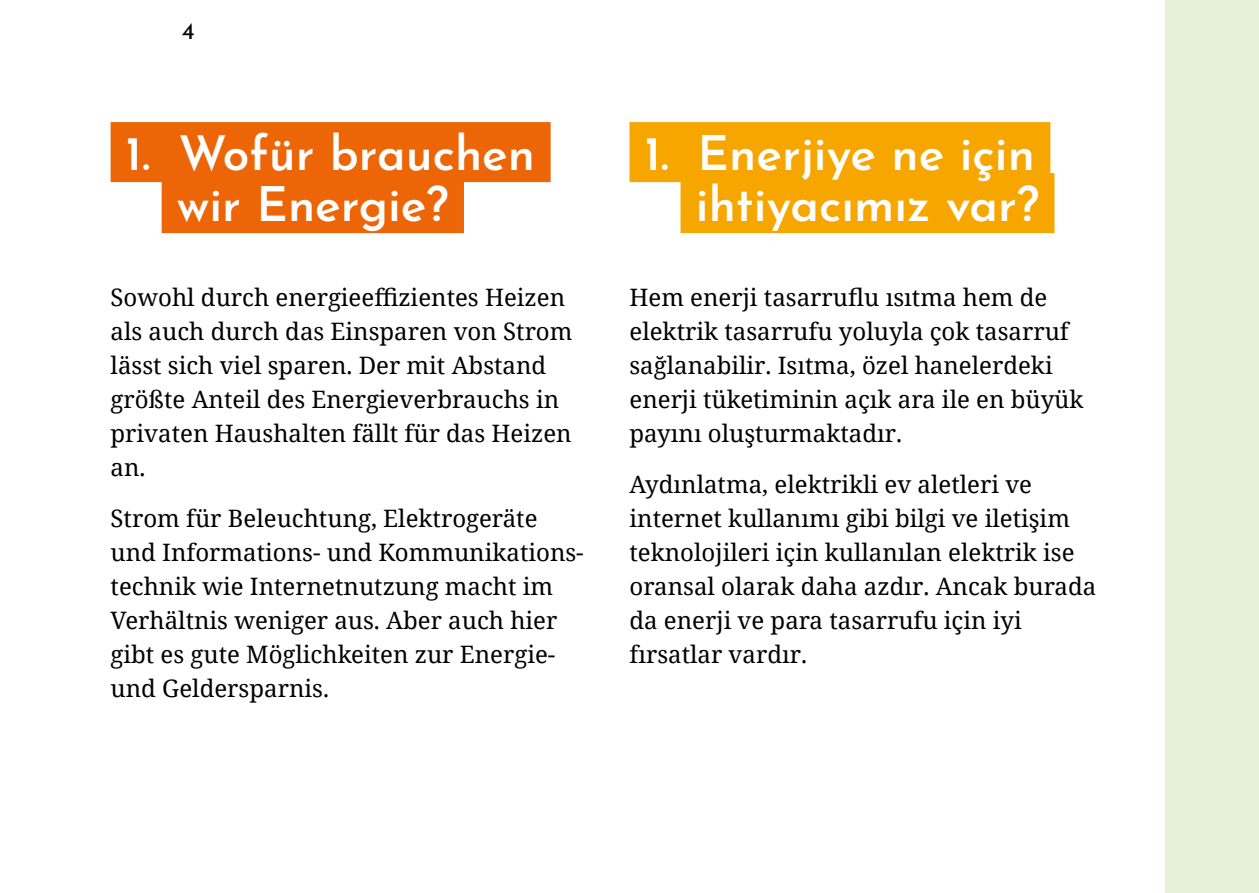
<style>
.page{position:relative;width:1259px;height:893px;background:#fff}
.page>*{position:absolute;margin:0;border:0;box-sizing:border-box;transform-origin:0 0}
.t1{font:600 48px/51px "Josefin Sans";color:#fff;text-align:right}
.t2{font:24px/33.9px "Noto Serif";color:#000}
.t3{font:24px "Josefin Sans";color:#000}
</style>
<div class="page">
<div style="left:1165px;top:0;width:94px;height:893px;background:#e7f1da"></div>
<div style="left:629px;top:122px;width:421px;height:60px;background:#f7a600"></div>
<div style="left:680px;top:173px;width:374px;height:60px;background:#f7a600"></div>
<div style="left:111px;top:122px;width:439px;height:60px;background:#ec6608"></div>
<div style="left:162px;top:173px;width:302px;height:60px;background:#ec6608"></div>
<p class="t3" style="left:182px;top:10px;width:14px">4</p>
<h1 class="t1" style="left:177px;top:121px;width:360px;text-align:left;text-indent:-51px">1. Wofür brauchen wir Energie?</h1>
<p class="t2" style="left:111px;top:280px;width:463px">Sowohl durch energieeffizientes Heizen als auch durch das Einsparen von Strom lässt sich viel sparen. Der mit Abstand größte Anteil des Energieverbrauchs in privaten Haushalten fällt für das Heizen an.</p>
<p class="t2" style="left:111px;top:501px;width:475px">Strom für Beleuchtung, Elektrogeräte und Informations- und Kommunikations&shy;technik wie Internetnutzung macht im Verhältnis weniger aus. Aber auch hier gibt es gute Möglichkeiten zur Energie&shy;und Geldersparnis.</p>
<h1 class="t1" style="left:645px;top:121px;width:396px">1. Enerjiye ne için ihtiyacımız var?</h1>
<p class="t2" style="left:629px;top:280px;width:455px">Hem enerji tasarruflu ısıtma hem de elektrik tasarrufu yoluyla çok tasarruf sağlanabilir. Isıtma, özel hanelerdeki enerji tüketiminin açık ara ile en büyük payını oluşturmaktadır.</p>
<p class="t2" style="left:629px;top:467px;width:468px">Aydınlatma, elektrikli ev aletleri ve internet kullanımı gibi bilgi ve iletişim teknolojileri için kullanılan elektrik ise oransal olarak daha azdır. Ancak burada da enerji ve para tasarrufu için iyi fırsatlar vardır.</p>
</div>
